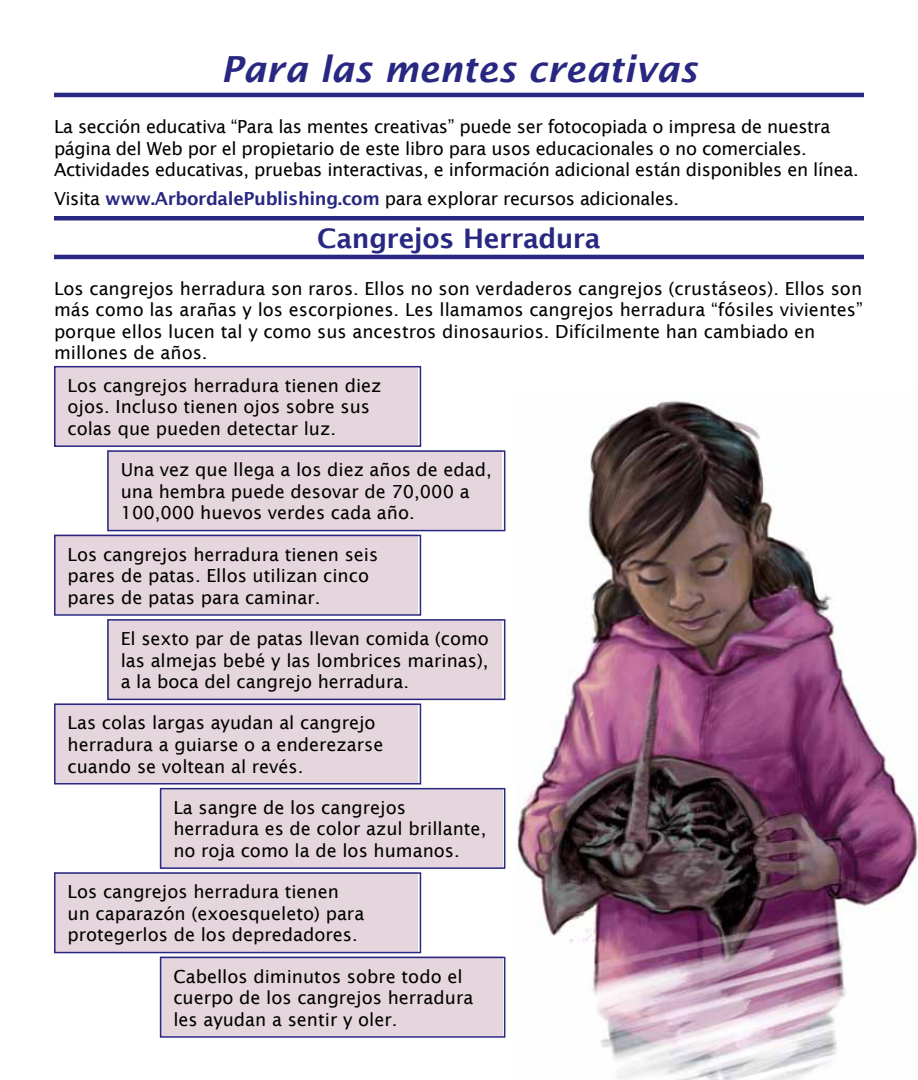
<style>
.page{position:relative;width:918px;height:1080px;background:#fff}
.page>*{position:absolute;margin:0;border:0;box-sizing:border-box;transform-origin:0 0}
.t1{font:italic 600 36px "Lucida Sans";color:#282781}
.t2{font:600 27px "Lucida Sans";letter-spacing:-.015em;color:#282781}
.t3{font:18px/21.6px "Lucida Sans";color:#000}
.t4{font:18px/21.6px "Lucida Sans";letter-spacing:-.02em;color:#000}
.s1{font-weight:600;color:#282781}
</style>
<div class="page">
<img style="left:515px;top:400px;width:403px;height:680px">
<div style="left:54px;top:366px;width:364px;height:79px;background:#e5d5dd"></div>
<div style="left:54px;top:366px;width:367px;height:81px;border:2px solid #282781"></div>
<div style="left:107px;top:450px;width:395px;height:80px;background:#e5d5dd"></div>
<div style="left:107px;top:450px;width:398px;height:81px;border:2px solid #282781"></div>
<div style="left:54px;top:535px;width:364px;height:79px;background:#e5d5dd"></div>
<div style="left:54px;top:535px;width:367px;height:81px;border:2px solid #282781"></div>
<div style="left:107px;top:619px;width:395px;height:80px;background:#e5d5dd"></div>
<div style="left:107px;top:619px;width:398px;height:81px;border:2px solid #282781"></div>
<div style="left:54px;top:704px;width:364px;height:79px;background:#e5d5dd"></div>
<div style="left:54px;top:704px;width:367px;height:81px;border:2px solid #282781"></div>
<div style="left:160px;top:788px;width:342px;height:79px;background:#e5d5dd"></div>
<div style="left:160px;top:788px;width:345px;height:81px;border:2px solid #282781"></div>
<div style="left:54px;top:872px;width:364px;height:80px;background:#e5d5dd"></div>
<div style="left:54px;top:872px;width:367px;height:81px;border:2px solid #282781"></div>
<div style="left:160px;top:957px;width:342px;height:79px;background:#e5d5dd"></div>
<div style="left:160px;top:957px;width:345px;height:81px;border:2px solid #282781"></div>
<hr style="left:54px;top:255px;width:810px;height:4px;background:#282781">
<hr style="left:54px;top:216px;width:810px;height:4px;background:#282781">
<hr style="left:54px;top:93px;width:810px;height:4px;background:#282781">
<h1 class="t1" style="left:221px;top:48px;width:478px">Para las mentes creativas</h1>
<p class="t4" style="left:54px;top:116px;width:806px">La sección educativa “Para las mentes creativas” puede ser fotocopiada o impresa de nuestra página del Web por el propietario de este libro para usos educacionales o no comerciales.<br>Actividades educativas, pruebas interactivas, e información adicional están disponibles en línea.</p>
<p class="t4" style="left:54px;top:187px;width:627px">Visita <span class="s1">www.ArbordalePublishing.com</span> para explorar recursos adicionales.</p>
<h2 class="t2" style="left:317px;top:223px;width:285px">Cangrejos Herradura</h2>
<p class="t3" style="left:54px;top:277px;width:810px">Los cangrejos herradura son raros. Ellos no son verdaderos cangrejos (crustáseos). Ellos son más como las arañas y los escorpiones. Les llamamos cangrejos herradura “fósiles vivientes” porque ellos lucen tal y como sus ancestros dinosaurios. Difícilmente han cambiado en millones de años.</p>
<p class="t3" style="left:68px;top:375px;width:316px">Los cangrejos herradura tienen diez ojos. Incluso tienen ojos sobre sus colas que pueden detectar luz.</p>
<p class="t3" style="left:121px;top:459px;width:373px">Una vez que llega a los diez años de edad, una hembra puede desovar de 70,000 a<br>100,000 huevos verdes cada año.</p>
<p class="t3" style="left:68px;top:543px;width:312px">Los cangrejos herradura tienen seis pares de patas. Ellos utilizan cinco pares de patas para caminar.</p>
<p class="t3" style="left:121px;top:628px;width:370px;text-align:justify">El sexto par de patas llevan comida (como las almejas bebé y las lombrices marinas), a la boca del cangrejo herradura.</p>
<p class="t3" style="left:68px;top:712px;width:317px">Las colas largas ayudan al cangrejo herradura a guiarse o a enderezarse cuando se voltean al revés.</p>
<p class="t3" style="left:173px;top:797px;width:315px">La sangre de los cangrejos herradura es de color azul brillante, no roja como la de los humanos.</p>
<p class="t3" style="left:68px;top:881px;width:298px">Los cangrejos herradura tienen un caparazón (exoesqueleto) para protegerlos de los depredadores.</p>
<p class="t3" style="left:173px;top:965px;width:302px">Cabellos diminutos sobre todo el cuerpo de los cangrejos herradura les ayudan a sentir y oler.</p>
</div>
